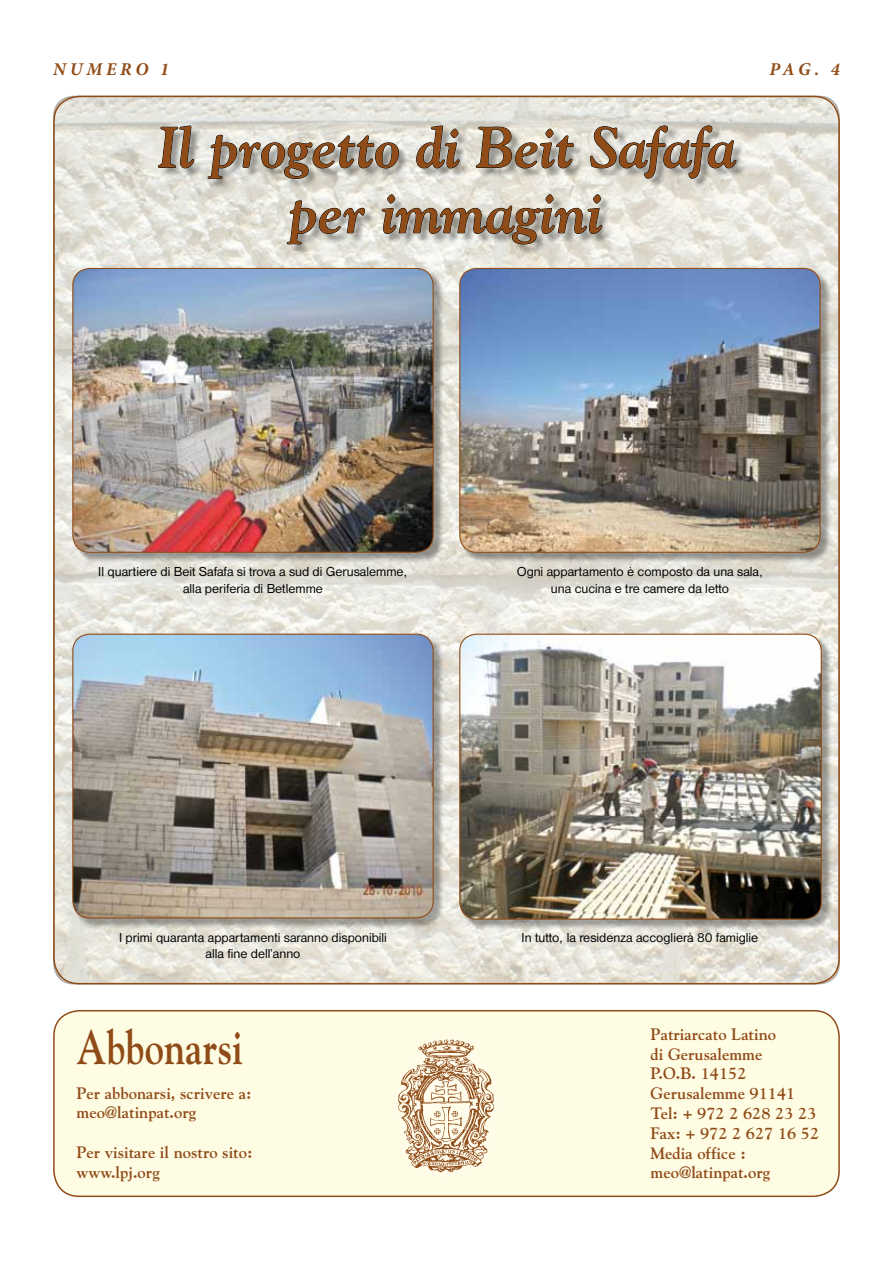
<style>
.page{position:relative;width:893px;height:1263px;background:#fff}
.page>*{position:absolute;margin:0;border:0;box-sizing:border-box;transform-origin:0 0}
.t1{font:italic 700 57px/65.6px "Goudy";color:#904c18;text-align:center}
.t2{font:700 48px "Goudy";color:#904c18;scale:.8 1}
.t3{font:italic 700 18px "Minion Pro";letter-spacing:.205em;color:#904c18}
.t4{font:700 16.5px/19.6px "Goudy";color:#904c18}
.t5{font:13.5px/16.2px "Nimbus San D";color:#000;text-align:center}
</style>
<div class="page">
<div style="left:54px;top:1011px;width:785px;height:185px;background:#fffce4;border-radius:26px"></div>
<div style="left:53px;top:1010px;width:787px;height:187px;border:2px solid #904c18;border-radius:26px"></div>
<img style="left:54px;top:96px;width:785px;height:888px">
<div style="left:160px;top:127px;width:587px;height:128px;background:#000;opacity:.35"></div>
<svg style="left:158px;top:125px;width:36px;height:44px;background:#abaaa4"></svg>
<svg style="left:207px;top:135px;width:192px;height:44px;background:#b2b1aa"></svg>
<svg style="left:416px;top:125px;width:44px;height:44px;background:#aeaca5"></svg>
<svg style="left:476px;top:126px;width:98px;height:43px;background:#b1afa6"></svg>
<svg style="left:590px;top:125px;width:147px;height:54px;background:#b6b4ad"></svg>
<svg style="left:286px;top:200px;width:79px;height:45px;background:#b9b8b2"></svg>
<svg style="left:381px;top:194px;width:222px;height:51px;background:#b9b7af"></svg>
<div style="left:74px;top:635px;width:370px;height:294px;background:#000;opacity:.35"></div>
<img style="left:73px;top:634px;width:360px;height:284px">
<div style="left:72px;top:634px;width:362px;height:284px;border:1px solid #904c18;border-radius:17px"></div>
<div style="left:461px;top:269px;width:370px;height:294px;background:#000;opacity:.35"></div>
<img style="left:460px;top:268px;width:360px;height:284px">
<div style="left:459px;top:268px;width:362px;height:285px;border:1px solid #904c18;border-radius:17px"></div>
<div style="left:461px;top:635px;width:371px;height:295px;background:#000;opacity:.35"></div>
<img style="left:460px;top:634px;width:361px;height:285px">
<div style="left:459px;top:634px;width:363px;height:286px;border:1px solid #904c18;border-radius:17px"></div>
<div style="left:74px;top:269px;width:370px;height:294px;background:#000;opacity:.35"></div>
<img style="left:73px;top:268px;width:360px;height:284px">
<div style="left:72px;top:268px;width:362px;height:285px;border:1px solid #904c18;border-radius:17px"></div>
<img style="left:398px;top:1039px;width:96px;height:134px">
<h3 class="t3" style="left:53px;top:56px;width:117px">NUMERO 1</h3>
<h3 class="t3" style="left:769px;top:56px;width:72px">PAG. 4</h3>
<h1 class="t1" style="left:157px;top:113px;width:581px">Il progetto di Beit Safafa per immagini</h1>
<p class="t5" style="left:98px;top:564px;width:311px">Il quartiere di Beit Safafa si trova a sud di Gerusalemme, alla periferia di Betlemme</p>
<p class="t5" style="left:517px;top:564px;width:248px">Ogni appartamento è composto da una sala, una cucina e tre camere da letto</p>
<p class="t5" style="left:119px;top:929px;width:269px">I primi quaranta appartamenti saranno disponibili alla fine dell’anno</p>
<p class="t5" style="left:522px;top:929px;width:238px">In tutto, la residenza accoglierà 80 famiglie</p>
<h2 class="t2" style="left:77px;top:1018px;width:210px">Abbonarsi</h2>
<p class="t4" style="left:77px;top:1082px;width:177px">Per abbonarsi, scrivere a: meo@latinpat.org</p>
<p class="t4" style="left:77px;top:1142px;width:178px">Per visitare il nostro sito: www.lpj.org</p>
<p class="t4" style="left:651px;top:1024px;width:170px">Patriarcato Latino<br>di Gerusalemme<br>P.O.B. 14152<br>Gerusalemme 91141<br>Tel: + 972 2 628 23 23<br>Fax: + 972 2 627 16 52<br>Media office : meo@latinpat.org</p>
</div>
